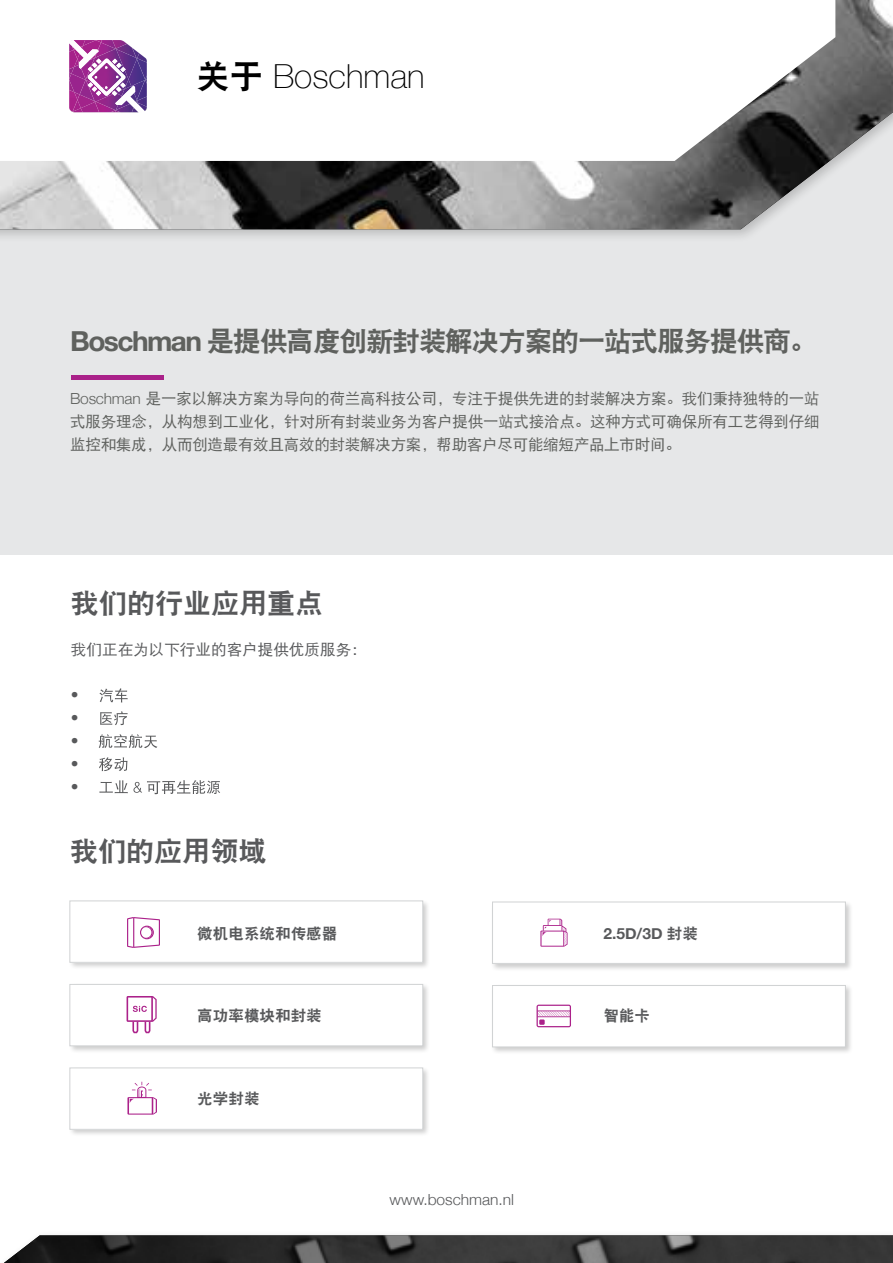
<style>
.page{position:relative;width:893px;height:1263px;background:#fff}
.page>*{position:absolute;margin:0;border:0;box-sizing:border-box;transform-origin:0 0}
.t1{font:100 33.15px "Helvetica Neue";color:#000}
.t2{font:27.6px "DF Hei W9";letter-spacing:-.055em;color:#5f615e}
.t3{font:27.6px "DF Hei W9";color:#58595b}
.t4{font:15.3px/23px "DF Hei W5";letter-spacing:-.02em;color:#5f615e;text-align:justify}
.t5{font:15.3px "DF Hei W9";color:#58595b}
.t6{font:15.3px "DF Hei W5";color:#58595b}
.t7{font:300 15.3px "Helvetica Neue";color:#58595b}
.t8{font:700 15.3px "Helvetica Neue";color:#58595b}
.s1{font-family:"DF Hei W9";font-weight:400}
.s2{font-family:"Helvetica Neue";font-weight:700}
.s3{font-family:"Helvetica Neue";font-weight:300}
</style>
<div class="page">
<img style="left:4px;top:1235px;width:889px;height:28px">
<div style="left:0;top:100px;width:893px;height:454px;background:#e6e7e8"></div>
<div style="left:0;top:0;width:893px;height:243px;background:#000;opacity:.2"></div>
<img style="left:0;top:0;width:893px;height:229px">
<svg style="left:0;top:0;width:835px;height:161px"></svg>
<div style="left:71px;top:375px;width:93px;height:5px;background:#aa2189"></div>
<div style="left:68px;top:899px;width:363px;height:71px;background:#000;opacity:.2"></div>
<div style="left:70px;top:901px;width:353px;height:61px;background:#fff"></div>
<div style="left:70px;top:901px;width:353px;height:61px;border:1px solid #d1d3d4"></div>
<div style="left:68px;top:982px;width:363px;height:71px;background:#000;opacity:.2"></div>
<div style="left:70px;top:984px;width:353px;height:62px;background:#fff"></div>
<div style="left:70px;top:984px;width:353px;height:62px;border:1px solid #d1d3d4"></div>
<div style="left:68px;top:1066px;width:363px;height:71px;background:#000;opacity:.2"></div>
<div style="left:70px;top:1068px;width:353px;height:61px;background:#fff"></div>
<div style="left:70px;top:1068px;width:353px;height:61px;border:1px solid #d1d3d4"></div>
<div style="left:491px;top:900px;width:362px;height:71px;background:#000;opacity:.2"></div>
<div style="left:492px;top:902px;width:353px;height:61px;background:#fff"></div>
<div style="left:492px;top:902px;width:354px;height:62px;border:1px solid #d1d3d4"></div>
<div style="left:491px;top:983px;width:362px;height:72px;background:#000;opacity:.2"></div>
<div style="left:492px;top:985px;width:353px;height:62px;background:#fff"></div>
<div style="left:492px;top:985px;width:354px;height:62px;border:1px solid #d1d3d4"></div>
<svg style="left:69px;top:40px;width:79px;height:73px"></svg>
<svg style="left:127px;top:917px;width:33px;height:31px"></svg>
<svg style="left:127px;top:996px;width:30px;height:37px"></svg>
<svg style="left:127px;top:1082px;width:30px;height:32px"></svg>
<svg style="left:540px;top:919px;width:27px;height:28px"></svg>
<svg style="left:537px;top:1005px;width:34px;height:22px"></svg>
<svg style="left:99px;top:780px;width:121px;height:14px"></svg>
<svg style="left:99px;top:757px;width:29px;height:14px"></svg>
<svg style="left:99px;top:734px;width:58px;height:14px"></svg>
<svg style="left:100px;top:711px;width:28px;height:14px"></svg>
<svg style="left:99px;top:688px;width:29px;height:14px"></svg>
<h1 class="t1" style="left:196px;top:51px;width:230px"><span class="s1">关于</span> Boschman</h1>
<h2 class="t2" style="left:70px;top:327px;width:749px"><span class="s2">Boschman</span> 是提供高度创新封装解决方案的一站式服务提供商。</h2>
<p class="t4" style="left:70px;top:387px;width:751px"><span class="s3">Boschman</span> 是一家以解决方案为导向的荷兰高科技公司，专注于提供先进的封装解决方案。我们秉持独特的一站式服务理念，从构想到工业化，针对所有封装业务为客户提供一站式接洽点。这种方式可确保所有工艺得到仔细监控和集成，从而创造最有效且高效的封装解决方案，帮助客户尽可能缩短产品上市时间。</p>
<h2 class="t3" style="left:71px;top:589px;width:254px">我们的行业应用重点</h2>
<p class="t6" style="left:71px;top:642px;width:297px">我们正在为以下行业的客户提供优质服务：</p>
<h2 class="t3" style="left:70px;top:837px;width:198px">我们的应用领域</h2>
<p class="t5" style="left:197px;top:925px;width:142px">微机电系统和传感器</p>
<p class="t8" style="left:603px;top:922px;width:96px">2.5D/3D <span class="s1">封装</span></p>
<p class="t5" style="left:197px;top:1008px;width:126px">高功率模块和封装</p>
<p class="t5" style="left:603px;top:1008px;width:48px">智能卡</p>
<p class="t5" style="left:197px;top:1090px;width:64px">光学封装</p>
<p class="t7" style="left:390px;top:1187px;width:126px">www.boschman.nl</p>
</div>
